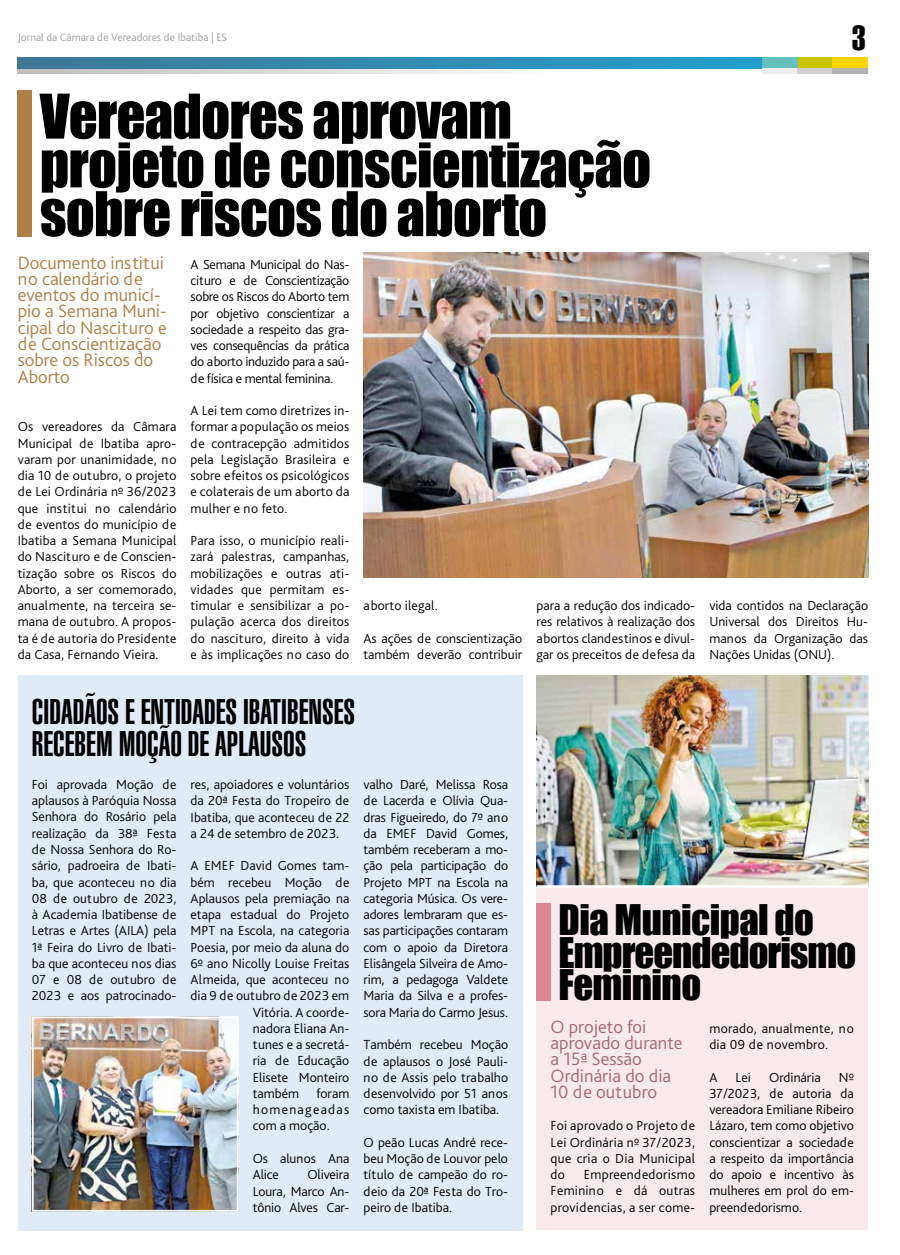
<style>
.page{position:relative;width:900px;height:1255px;background:#fff}
.page>*{position:absolute;margin:0;border:0;box-sizing:border-box;transform-origin:0 0}
.t1{font:56.88px/48.8px "Impact";letter-spacing:-.015em;color:#000}
.t2{font:38.75px/32.5px "Impact";letter-spacing:-.015em;color:#000}
.t3{font:35.38px "Haettenschweiler";color:#000}
.t4{font:900 extra-condensed 35px/32.5px "Helvetica";color:#000}
.t5{font:300 18.75px/16.2px "Bliss Pro";color:#b07f45}
.t6{font:300 18.75px/16.2px "Bliss Pro";color:#a56876}
.t7{font:300 13.75px/16.2px "Bliss Pro";color:#000;text-align:justify}
.t8{font:300 13.75px/16.2px "Bliss Pro";letter-spacing:.02em;color:#000}
.t9{font:300 11.25px "Bliss Pro";color:#a09d9c}
</style>
<div class="page">
<div style="left:18px;top:90px;width:14px;height:146px;background:#b07f45"></div>
<div style="left:18px;top:675px;width:504px;height:555px;background:#dfebf6"></div>
<div style="left:536px;top:886px;width:332px;height:344px;background:#f8e9ea"></div>
<img style="left:536px;top:675px;width:332px;height:210px">
<img style="left:364px;top:252px;width:504px;height:325px">
<img style="left:35px;top:1019px;width:201px;height:189px">
<div style="left:32px;top:1016px;width:207px;height:195px;border:2px solid #fff"></div>
<div style="left:536px;top:902px;width:15px;height:98px;background:#dd8793"></div>
<hr style="left:536px;top:885px;width:332px;height:2px;background:#fff">
<svg style="left:18px;top:68px;width:744px;height:6px"></svg>
<svg style="left:18px;top:57px;width:744px;height:11px"></svg>
<div style="left:762px;top:68px;width:35px;height:6px;background:#ededed"></div>
<div style="left:797px;top:68px;width:36px;height:6px;background:#d0d0d0"></div>
<div style="left:833px;top:68px;width:35px;height:6px;background:#b3b2b2"></div>
<div style="left:797px;top:57px;width:36px;height:11px;background:#c6c500"></div>
<div style="left:833px;top:57px;width:35px;height:11px;background:#ffd500"></div>
<div style="left:762px;top:57px;width:35px;height:11px;background:#66c1be"></div>
<p class="t9" style="left:18px;top:30px;width:211px">Jornal da Câmara de Vereadores de Ibatiba | ES</p>
<h3 class="t3" style="left:852px;top:13px;width:15px">3</h3>
<h1 class="t1" style="left:40px;top:90px;width:613px">Vereadores aprovam projeto de conscientização sobre riscos do aborto</h1>
<h3 class="t5" style="left:18px;top:254px;width:151px">Documento institui no calendário de eventos do municí&shy;pio a Semana Muni&shy;cipal do Nascituro e de Conscientização sobre os Riscos do<br>Aborto</h3>
<p class="t7" style="left:18px;top:418px;width:160px">Os vereadores da Câmara Municipal de Ibatiba apro&shy;varam por unanimidade, no dia 10 de outubro, o projeto de Lei Ordinária nº 36/2023 que institui no calendário de eventos do município de Ibatiba a Semana Municipal do Nascituro e de Conscien&shy;tização sobre os Riscos do Aborto, a ser comemorado, anualmente, na terceira se&shy;mana de outubro. A propos&shy;ta é de autoria do Presidente da Casa, Fernando Vieira.</p>
<p class="t7" style="left:191px;top:256px;width:160px">A Semana Municipal do Nas&shy;cituro e de Conscientização sobre os Riscos do Aborto tem por objetivo conscientizar a sociedade a respeito das gra&shy;ves consequências da prática do aborto induzido para a saú&shy;de física e mental feminina.</p>
<p class="t7" style="left:191px;top:402px;width:160px">A Lei tem como diretrizes in&shy;formar a população os meios de contracepção admitidos pela Legislação Brasileira e sobre efeitos os psicológicos e colaterais de um aborto da mulher e no feto.</p>
<p class="t7" style="left:191px;top:532px;width:160px">Para isso, o município reali&shy;zará palestras, campanhas, mobilizações e outras ati&shy;vidades que permitam es&shy;timular e sensibilizar a po&shy;pulação acerca dos direitos do nascituro, direito à vida e às implicações no caso do</p>
<h3 class="t4" style="left:32px;top:695px;width:325px">CIDADÃOS E ENTIDADES IBATIBENSES<br>RECEBEM MOÇÃO DE APLAUSOS</h3>
<p class="t7" style="left:32px;top:776px;width:146px">Foi aprovada Moção de aplausos à Paróquia Nossa Senhora do Rosário pela realização da 38ª Festa de Nossa Senhora do Ro&shy;sário, padroeira de Ibati&shy;ba, que aconteceu no dia 08 de outubro de 2023, à Academia Ibatibense de Letras e Artes (AILA) pela 1ª Feira do Livro de Ibati&shy;ba que aconteceu nos dias 07 e 08 de outubro de 2023 e aos patrocinado-</p>
<p class="t7" style="left:191px;top:776px;width:160px">res, apoiadores e voluntários da 20ª Festa do Tropeiro de Ibatiba, que aconteceu de 22 a 24 de setembro de 2023.</p>
<p class="t7" style="left:536px;top:597px;width:160px">para a redução dos indicado&shy;res relativos à realização dos abortos clandestinos e divul&shy;gar os preceitos de defesa da</p>
<p class="t7" style="left:709px;top:597px;width:160px">vida contidos na Declaração Universal dos Direitos Hu&shy;manos da Organização das Nações Unidas (ONU).</p>
<p class="t7" style="left:364px;top:597px;width:76px">aborto ilegal.</p>
<p class="t7" style="left:364px;top:629px;width:160px">As ações de conscientização também deverão contribuir</p>
<p class="t7" style="left:364px;top:776px;width:146px">valho Daré, Melissa Rosa de Lacerda e Olívia Qua&shy;dras Figueiredo, do 7º ano da EMEF David Gomes, também receberam a mo&shy;ção pela participação do Projeto MPT na Escola na categoria Música. Os vere&shy;adores lembraram que es&shy;sas participações contaram com o apoio da Diretora Elisângela Silveira de Amo&shy;rim, a pedagoga Valdete Maria da Silva e a profes&shy;sora Maria do Carmo Jesus.</p>
<p class="t7" style="left:364px;top:1036px;width:146px">Também recebeu Moção de aplausos o José Pauli&shy;no de Assis pelo trabalho desenvolvido por 51 anos como taxista em Ibatiba.</p>
<p class="t7" style="left:364px;top:1133px;width:146px">O peão Lucas André rece&shy;beu Moção de Louvor pelo título de campeão do ro&shy;deio da 20ª Festa do Tro&shy;peiro de Ibatiba.</p>
<p class="t7" style="left:191px;top:857px;width:160px">A EMEF David Gomes tam-</p>
<p class="t7" style="left:191px;top:873px;width:160px">bém recebeu Moção de</p>
<p class="t7" style="left:191px;top:889px;width:160px">Aplausos pela premiação na</p>
<p class="t7" style="left:191px;top:906px;width:160px">etapa estadual do Projeto</p>
<p class="t7" style="left:191px;top:922px;width:160px">MPT na Escola, na categoria</p>
<p class="t7" style="left:191px;top:938px;width:160px">Poesia, por meio da aluna do</p>
<p class="t7" style="left:191px;top:954px;width:160px">6º ano Nicolly Louise Freitas</p>
<p class="t7" style="left:191px;top:971px;width:160px">Almeida, que aconteceu no</p>
<p class="t7" style="left:191px;top:987px;width:160px">dia 9 de outubro de 2023 em</p>
<p class="t7" style="left:253px;top:1003px;width:98px">Vitória. A coorde-</p>
<p class="t7" style="left:253px;top:1019px;width:98px">nadora Eliana An-</p>
<p class="t7" style="left:253px;top:1036px;width:98px">tunes e a secretá-</p>
<p class="t7" style="left:253px;top:1052px;width:98px">ria de Educação</p>
<p class="t7" style="left:253px;top:1068px;width:98px">Elisete Monteiro</p>
<p class="t7" style="left:253px;top:1084px;width:48px">também</p>
<h2 class="t2" style="left:559px;top:902px;width:299px">Dia Municipal do<br>Empreendedorismo<br>Feminino</h2>
<h3 class="t6" style="left:551px;top:1017px;width:134px">O projeto foi aprovado durante a 15ª Sessão<br>Ordinária do dia<br>10 de outubro</h3>
<p class="t7" style="left:551px;top:1117px;width:146px">Foi aprovado o Projeto de Lei Ordinária nº 37/2023, que cria o Dia Municipal do</p>
<p class="t8" style="left:709px;top:1019px;width:146px">morado, anualmente, no dia 09 de novembro.</p>
<p class="t7" style="left:709px;top:1068px;width:10px">A</p>
<p class="t7" style="left:736px;top:1068px;width:17px">Lei</p>
<p class="t7" style="left:769px;top:1068px;width:53px">Ordinária</p>
<p class="t7" style="left:709px;top:1068px;width:146px;text-indent:130px">Nº 37/2023, de autoria da vereadora Emiliane Ribeiro Lázaro, tem como objetivo conscientizar a sociedade a respeito da importância do apoio e incentivo às mulheres em prol do em&shy;preendedorismo.</p>
<p class="t7" style="left:253px;top:1084px;width:98px;text-indent:64px">foram homenageadas com a moção.</p>
<p class="t7" style="left:253px;top:1149px;width:98px">Os alunos Ana<br>Alice</p>
<p class="t7" style="left:551px;top:1166px;width:146px;text-indent:33px">Empreendedorismo Feminino e dá outras providencias, a ser come-</p>
<p class="t7" style="left:253px;top:1166px;width:98px;text-indent:55px">Oliveira Loura, Marco An&shy;tônio Alves Car-</p>
</div>
